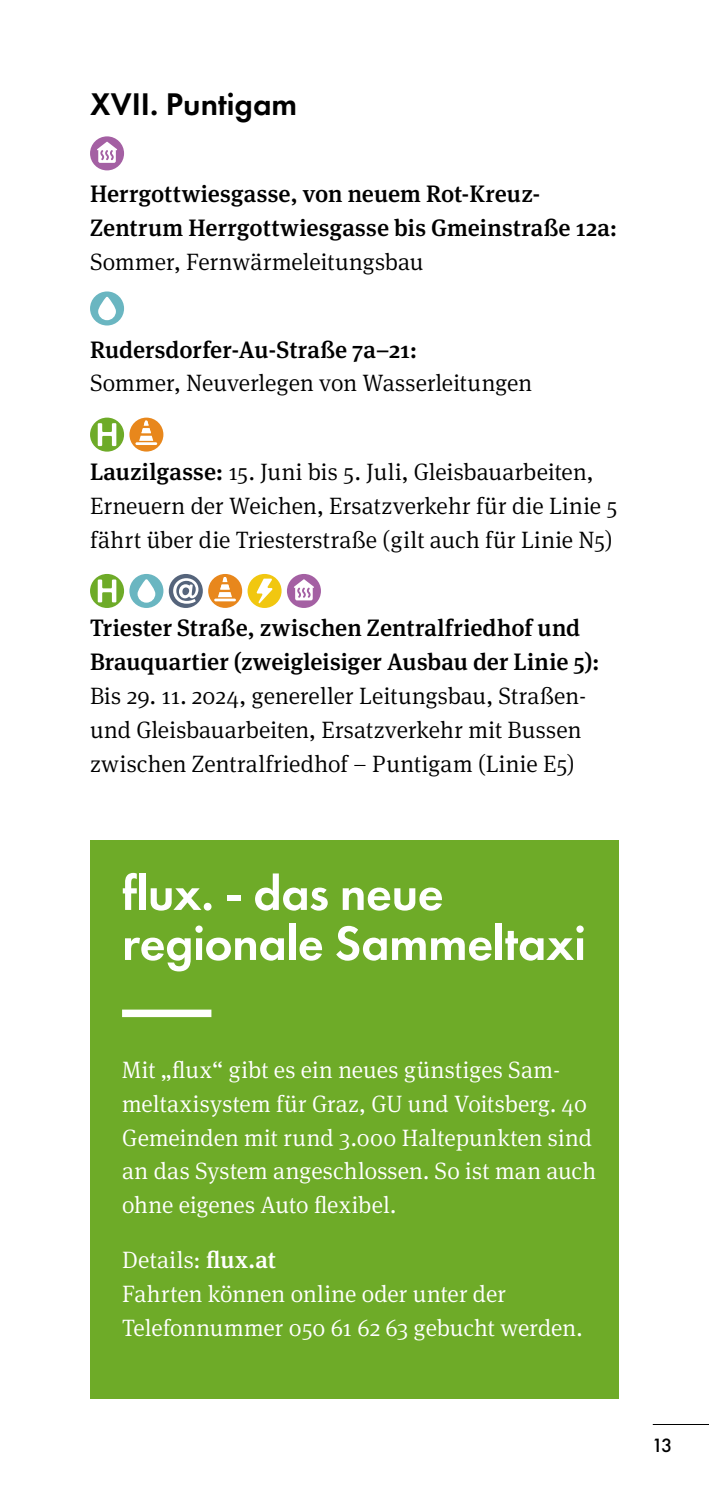
<style>
.page{position:relative;width:709px;height:1489px;background:#fff}
.page>*{position:absolute;margin:0;border:0;box-sizing:border-box;transform-origin:0 0}
.Headlines_Headline_2_Weiß{font:600 50px/50px "Futura PT";letter-spacing:-.01em;color:#fff}
.Headlines_Headline_3{font:600 32.5px "Futura PT";color:#000}
.Text_Fliesstext{font:300 23.75px/33.8px "Meta Serif Pro";color:#000}
.Text_Fliesstext-2{font:300 23.75px/33.8px "Meta Serif Pro";color:#fff}
.Text_Fliesstext-3{font:500 23.75px/33.8px "Meta Serif Pro";letter-spacing:.005em;color:#000}
.t1{font:500 20px "Futura PT";color:#000}
.s1{font-weight:300}
.s2{font-weight:500}
</style>
<div class="page">
<hr style="left:652px;top:1423px;width:57px;height:1px;background:#000">
<div style="left:90px;top:136px;width:34px;height:34px;background:#a460a3;border-radius:50%"></div>
<svg style="left:97px;top:142px;width:20px;height:21px"></svg>
<div style="left:90px;top:291px;width:34px;height:34px;background:#6ab6c1;border-radius:50%"></div>
<svg style="left:98px;top:296px;width:18px;height:24px"></svg>
<svg style="left:90px;top:417px;width:34px;height:34px"></svg>
<div style="left:129px;top:417px;width:34px;height:34px;background:#e8871c;border-radius:50%"></div>
<svg style="left:139px;top:420px;width:14px;height:21px"></svg>
<hr style="left:135px;top:442px;width:22px;height:3px;background:#fff">
<svg style="left:90px;top:574px;width:34px;height:34px"></svg>
<div style="left:129px;top:574px;width:34px;height:34px;background:#6ab6c1;border-radius:50%"></div>
<svg style="left:137px;top:579px;width:18px;height:23px"></svg>
<svg style="left:169px;top:574px;width:34px;height:34px"></svg>
<div style="left:208px;top:574px;width:34px;height:34px;background:#e8871c;border-radius:50%"></div>
<svg style="left:218px;top:577px;width:14px;height:20px"></svg>
<hr style="left:214px;top:598px;width:22px;height:3px;background:#fff">
<div style="left:247px;top:574px;width:34px;height:34px;background:#f1c710;border-radius:50%"></div>
<svg style="left:256px;top:578px;width:17px;height:25px"></svg>
<div style="left:287px;top:574px;width:34px;height:34px;background:#a460a3;border-radius:50%"></div>
<svg style="left:294px;top:579px;width:20px;height:21px"></svg>
<div style="left:90px;top:840px;width:529px;height:558px;background:#6eab28"></div>
<div style="left:122px;top:1009px;width:89px;height:8px;background:#fff"></div>
<h3 class="Headlines_Headline_3" style="left:90px;top:84px;width:209px">XVII. Puntigam</h3>
<p class="Text_Fliesstext-3" style="left:90px;top:176px;width:529px">Herrgottwiesgasse, von neuem Rot-Kreuz-<br>Zentrum Herrgottwiesgasse bis Gmeinstraße 12a:<br><span class="s1">Sommer, Fernwärmeleitungsbau</span></p>
<p class="Text_Fliesstext" style="left:90px;top:331px;width:444px"><span class="s2">Rudersdorfer-Au-Straße 7a–21:<br></span>Sommer, Neuverlegen von Wasserleitungen</p>
<p class="Text_Fliesstext" style="left:90px;top:454px;width:529px"><span class="s2">Lauzilgasse:</span> 15. Juni bis 5. Juli, Gleisbauarbeiten,<br>Erneuern der Weichen, Ersatzverkehr für die Linie 5 fährt über die Triesterstraße (gilt auch für Linie N5)</p>
<p class="Text_Fliesstext" style="left:90px;top:610px;width:511px"><span class="s2">Triester Straße, zwischen Zentralfriedhof und Brauquartier (zweigleisiger Ausbau der Linie 5):<br></span>Bis 29. 11. 2024, genereller Leitungsbau, Straßen&shy;und Gleisbauarbeiten, Ersatzverkehr mit Bussen zwischen Zentralfriedhof – Puntigam (Linie E5)</p>
<h2 class="Headlines_Headline_2_Weiß" style="left:122px;top:867px;width:465px">flux. - das neue regionale Sammeltaxi</h2>
<p class="Text_Fliesstext-2" style="left:122px;top:1051px;width:475px">Mit „flux“ gibt es ein neues günstiges Sam&shy;meltaxisystem für Graz, GU und Voitsberg. 40<br>Gemeinden mit rund 3.000 Haltepunkten sind an das System angeschlossen. So ist man auch ohne eigenes Auto flexibel.</p>
<p class="Text_Fliesstext-2" style="left:122px;top:1241px;width:155px">Details: <span class="s2">flux.at</span></p>
<p class="Text_Fliesstext-2" style="left:122px;top:1275px;width:462px">Fahrten können online oder unter der<br>Telefonnummer 050 61 62 63 gebucht werden.</p>
<p class="t1" style="left:651px;top:1432px;width:22px">13</p>
</div>
